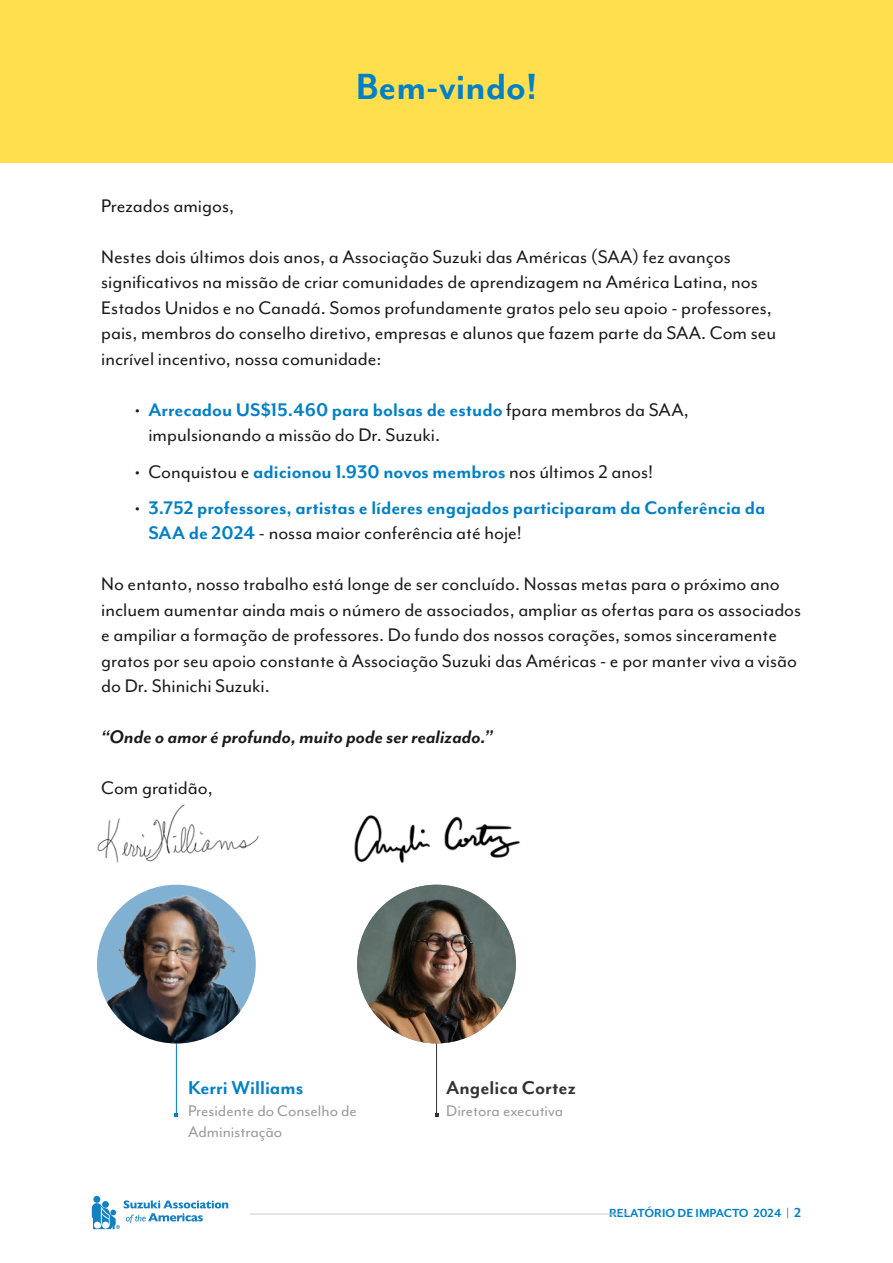
<style>
.page{position:relative;width:893px;height:1263px;background:#fff}
.page>*{position:absolute;margin:0;border:0;box-sizing:border-box;transform-origin:0 0}
.t1{font:700 42px "Mr Eaves Mod OT";color:#0080c7}
.t2{font:700 21.45px "Mr Eaves Mod OT";color:#333}
.t3{font:700 21.45px "Mr Eaves Mod OT";color:#0080c7}
.t4{font:21px/25.5px "Mr Eaves Mod OT";color:#1a1a1a}
.t5{font:700 21px/25.5px "Mr Eaves Mod OT";color:#0080c7}
.t6{font:italic 700 21px "Mr Eaves Mod OT";color:#1a1a1a}
.t7{font:17.7px/21.3px "Mr Eaves Mod OT";color:#999}
.t8{font:700 13.5px "Mr Eaves Mod OT";color:#0080c7}
.s1{font-weight:700;color:#0080c7}
.s2{font-weight:400;color:#1a1a1a}
.s3{font-size:15px}
</style>
<div class="page">
<hr style="left:250px;top:1214px;width:378px;height:1px;background:#ccc">
<div style="left:93px;top:1196px;width:7px;height:7px;background:#1480c4;border-radius:50%"></div>
<svg style="left:92px;top:1200px;width:136px;height:29px"></svg>
<hr style="left:436px;top:1033px;width:1px;height:82px;background:#333">
<hr style="left:176px;top:1033px;width:1px;height:82px;background:#0080c7">
<img style="left:97px;top:804px;width:162px;height:59px">
<img style="left:354px;top:815px;width:166px;height:48px">
<img style="left:97px;top:885px;width:151px;height:158px">
<img style="left:357px;top:885px;width:159px;height:158px;border-radius:79px">
<div style="left:0;top:0;width:893px;height:162px;background:#ffdf4e"></div>
<h1 class="t1" style="left:356px;top:63px;width:183px">Bem-vindo!</h1>
<p class="t4" style="left:101px;top:193px;width:134px">Prezados amigos,</p>
<p class="t4" style="left:101px;top:244px;width:676px">Nestes dois últimos dois anos, a Associação Suzuki das Américas (SAA) fez avanços significativos na missão de criar comunidades de aprendizagem na América Latina, nos Estados Unidos e no Canadá. Somos profundamente gratos pelo seu apoio - professores, pais, membros do conselho diretivo, empresas e alunos que fazem parte da SAA. Com seu incrível incentivo, nossa comunidade:</p>
<p class="t4" style="left:148px;top:397px;width:542px;text-indent:-14px">• <span class="s1">Arrecadou US$15.460 para bolsas de estudo</span> fpara membros da SAA, impulsionando a missão do Dr. Suzuki.</p>
<p class="t4" style="left:135px;top:458px;width:520px">• Conquistou e <span class="s1">adicionou 1.930 novos membros</span> nos últimos 2 anos!</p>
<p class="t5" style="left:148px;top:495px;width:618px;text-indent:-14px"><span class="s2">•</span> 3.752 professores, artistas e líderes engajados participaram da Conferência da<br>SAA de 2024 <span class="s2">- nossa maior conferência até hoje!</span></p>
<p class="t4" style="left:101px;top:571px;width:701px">No entanto, nosso trabalho está longe de ser concluído. Nossas metas para o próximo ano incluem aumentar ainda mais o número de associados, ampliar as ofertas para os associados e ampiliar a formação de professores. Do fundo dos nossos corações, somos sinceramente gratos por seu apoio constante à Associação Suzuki das Américas - e por manter viva a visão do Dr. Shinichi Suzuki.</p>
<p class="t6" style="left:101px;top:726px;width:393px">“Onde o amor é profundo, muito pode ser realizado.”</p>
<p class="t4" style="left:101px;top:775px;width:113px">Com gratidão,</p>
<p class="t3" style="left:188px;top:1075px;width:117px">Kerri Williams</p>
<p class="t2" style="left:446px;top:1075px;width:131px">Angelica Cortez</p>
<p class="t7" style="left:188px;top:1100px;width:170px">Presidente do Conselho de<br>Administração</p>
<p class="t7" style="left:446px;top:1100px;width:119px">Diretora executiva</p>
<p class="t8" style="left:609px;top:1205px;width:194px">RELATÓRIO DE IMPACTO 2024 | <span class="s3">2</span></p>
</div>
